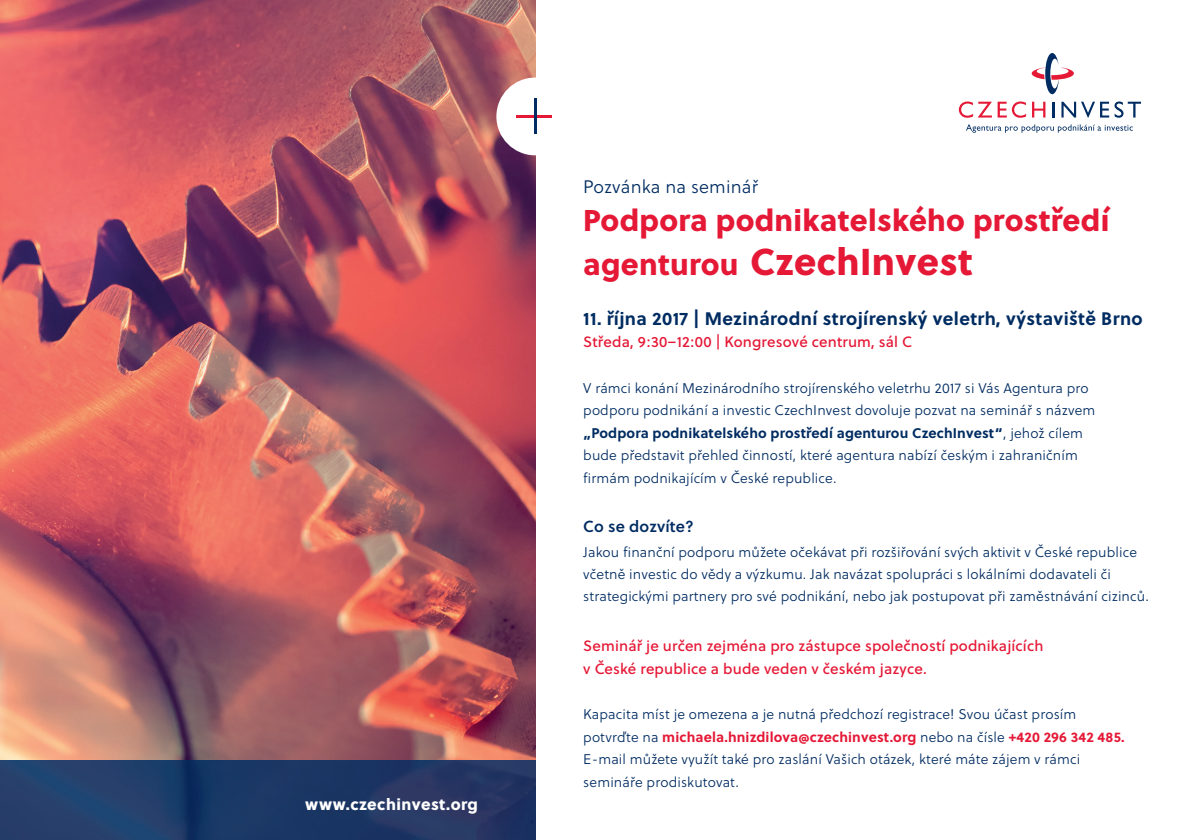
<style>
.page{position:relative;width:1191px;height:840px;background:#fff}
.page>*{position:absolute;margin:0;border:0;box-sizing:border-box;transform-origin:0 0}
.t1{font:37.2px "Soleil Xb";letter-spacing:.01em;color:#e51836}
.t2{font:30px "Soleil Xb";letter-spacing:.01em;color:#e51836}
.t3{font:700 18.2px "Soleil";letter-spacing:.02em;color:#002c62}
.t4{font:18.2px "Soleil Lt";letter-spacing:.01em;color:#002c62}
.t5{font:16px "Soleil Xb";letter-spacing:.025em;color:#fff}
.t6{font:16px "Soleil Sb";letter-spacing:.01em;color:#002c62}
.t7{font:15px/22.4px "Soleil Bk";letter-spacing:.01em;color:#e51836}
.t8{font:14px/22.4px "Soleil Lt";letter-spacing:.01em;color:#002c62}
.t9{font:700 14px "Soleil";letter-spacing:.01em;color:#e51836}
.t10{font:700 14px "Soleil";letter-spacing:.01em;color:#002c62}
.s1{font-size:30px}
.s2{font-family:"Soleil Lt";font-weight:400}
.s3{font-family:"Soleil Lt";font-weight:400;color:#002c62}
</style>
<div class="page">
<img style="left:0;top:0;width:535px;height:839px">
<svg style="left:958px;top:101px;width:68px;height:17px"></svg>
<svg style="left:1032px;top:102px;width:13px;height:15px"></svg>
<svg style="left:1052px;top:102px;width:2px;height:15px"></svg>
<svg style="left:1061px;top:101px;width:80px;height:17px"></svg>
<svg style="left:1031px;top:53px;width:43px;height:41px"></svg>
<svg style="left:966px;top:124px;width:166px;height:9px"></svg>
<div style="left:496px;top:77px;width:78px;height:78px;background:#fff;border-radius:50%"></div>
<hr style="left:516px;top:115px;width:36px;height:2px;background:#e51836">
<hr style="left:534px;top:99px;width:2px;height:35px;background:#002c62">
<p class="t5" style="left:305px;top:791px;width:174px">www.czechinvest.org</p>
<h3 class="t4" style="left:583px;top:174px;width:176px">Pozvánka na seminář</h3>
<h2 class="t2" style="left:583px;top:197px;width:527px">Podpora podnikatelského prostředí</h2>
<h1 class="t1" style="left:583px;top:232px;width:391px"><span class="s1">agenturou</span> CzechInvest</h1>
<h3 class="t3" style="left:583px;top:304px;width:561px">11. října 2017 | Mezinárodní strojírenský veletrh, výstaviště Brno</h3>
<p class="t7" style="left:583px;top:330px;width:330px">Středa, 9:30–12:00 | Kongresové centrum, sál C</p>
<p class="t8" style="left:583px;top:376px;width:513px">V rámci konání Mezinárodního strojírenského veletrhu 2017 si Vás Agentura pro podporu podnikání a investic CzechInvest dovoluje pozvat na seminář s názvem</p>
<p class="t10" style="left:583px;top:422px;width:501px">„Podpora podnikatelského prostředí agenturou CzechInvest“<span class="s2">, jehož cílem</span></p>
<p class="t8" style="left:583px;top:444px;width:496px">bude představit přehled činností, které agentura nabízí českým i zahraničním firmám podnikajícím v České republice.</p>
<p class="t6" style="left:583px;top:513px;width:112px">Co se dozvíte?</p>
<p class="t8" style="left:583px;top:540px;width:567px">Jakou finanční podporu můžete očekávat při rozšiřování svých aktivit v České republice včetně investic do vědy a výzkumu. Jak navázat spolupráci s lokálními dodavateli či strategickými partnery pro své podnikání, nebo jak postupovat při zaměstnávání cizinců.</p>
<p class="t7" style="left:583px;top:633px;width:462px">Seminář je určen zejména pro zástupce společností podnikajících v České republice a bude veden v českém jazyce.</p>
<p class="t8" style="left:583px;top:702px;width:494px">Kapacita míst je omezena a je nutná předchozí registrace! Svou účast prosím</p>
<p class="t9" style="left:583px;top:725px;width:543px"><span class="s3">potvrďte na</span> michaela.hnizdilova@czechinvest.org <span class="s3">nebo na čísle</span> +420 296 342 485.</p>
<p class="t8" style="left:583px;top:747px;width:498px">E-mail můžete využít také pro zaslání Vašich otázek, které máte zájem v rámci semináře prodiskutovat.</p>
</div>
